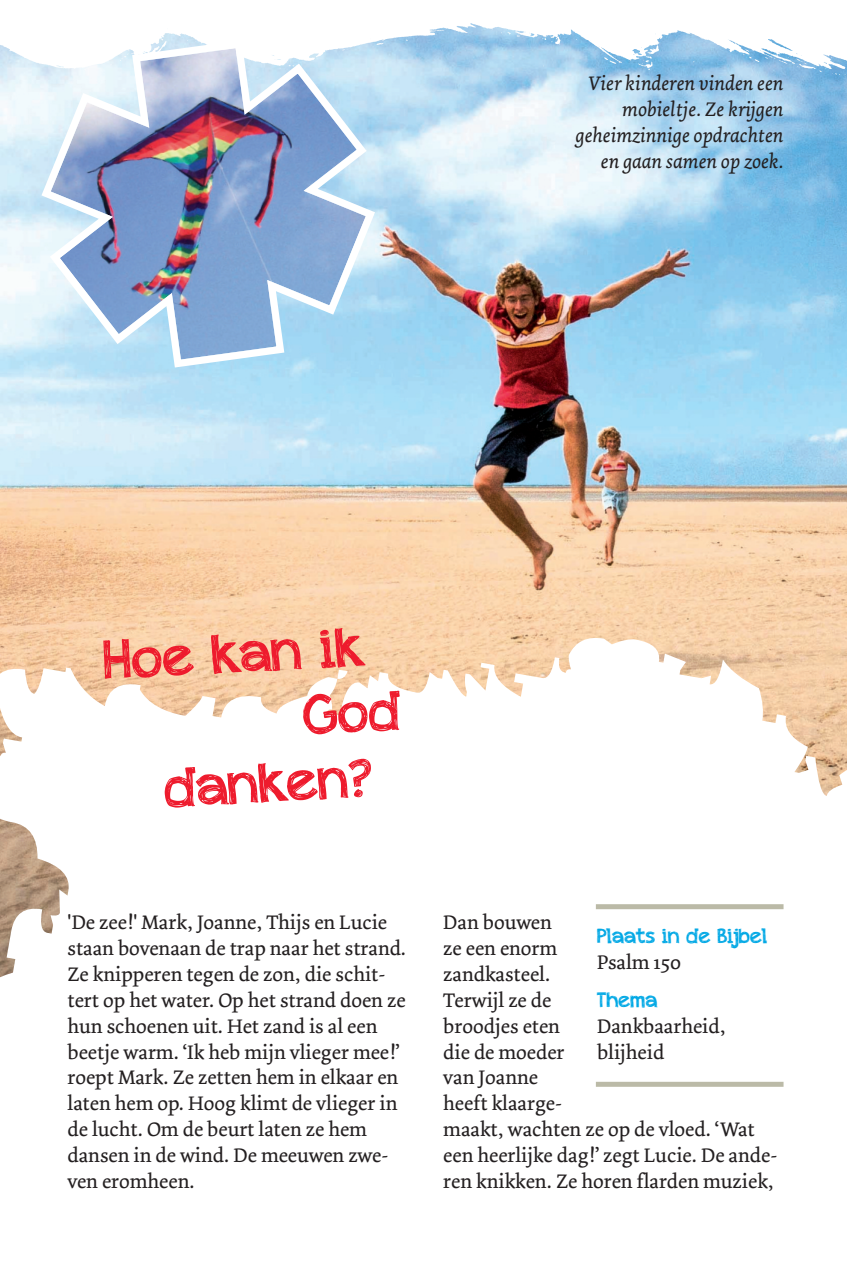
<style>
.page{position:relative;width:847px;height:1279px;background:#fff}
.page>*{position:absolute;margin:0;border:0;box-sizing:border-box;transform-origin:0 0}
.t1{font:54.5px "appleberry";color:#ee1b2d}
.t2{font:20.5px/25.8px "Dolly";color:#231f20}
.t3{font:italic 20.5px/25.8px "Dolly";color:#231f20;text-align:right}
.t4{font:20.5px "appleberry";color:#00a8e5}
</style>
<div class="page">
<img style="left:0;top:74px;width:847px;height:561px">
<svg style="left:0;top:635px;width:847px;height:343px"></svg>
<img style="left:0;top:23px;width:847px;height:51px">
<svg style="left:41px;top:40px;width:334px;height:327px;background:#a6bad7"></svg>
<div style="left:572px;top:909px;width:211px;height:190px;background:#fff"></div>
<div style="left:596px;top:904px;width:187px;height:5px;background:#bbbaa7"></div>
<div style="left:596px;top:1081px;width:187px;height:5px;background:#bbbaa7"></div>
<svg style="left:302px;top:690px;width:99px;height:45px"></svg>
<h1 class="t1" style="left:102px;top:621px;width:261px;rotate:-3deg">Hoe kan ik</h1>
<h1 class="t1" style="left:162px;top:749px;width:210px;rotate:-3deg">danken?</h1>
<p class="t3" style="left:575px;top:71px;width:209px">Vier kinderen vinden een mobieltje. Ze krijgen geheimzinnige opdrachten en gaan samen op zoek.</p>
<p class="t2" style="left:68px;top:910px;width:340px">'De zee!' Mark, Joanne, Thijs en Lucie staan bovenaan de trap naar het strand.<br>Ze knipperen tegen de zon, die schit&shy;tert op het water. Op het strand doen ze hun schoenen uit. Het zand is al een beetje warm. ‘Ik heb mijn vlieger mee!’ roept Mark. Ze zetten hem in elkaar en laten hem op. Hoog klimt de vlieger in de lucht. Om de beurt laten ze hem dansen in de wind. De meeuwen zwe&shy;ven eromheen.</p>
<p class="t2" style="left:443px;top:910px;width:335px">Dan bouwen<br>ze een enorm<br>zandkasteel.<br>Terwijl ze de<br>broodjes eten<br>die de moeder<br>van Joanne<br>heeft klaarge-<br>maakt, wachten ze op de vloed. ‘Wat een heerlijke dag!’ zegt Lucie. De ande&shy;ren knikken. Ze horen flarden muziek,</p>
<p class="t4" style="left:597px;top:920px;width:171px">Plaats in de Bijbel</p>
<p class="t2" style="left:597px;top:949px;width:85px">Psalm 150</p>
<p class="t4" style="left:597px;top:985px;width:62px">Thema</p>
<p class="t2" style="left:597px;top:1014px;width:130px">Dankbaarheid, blijheid</p>
</div>
